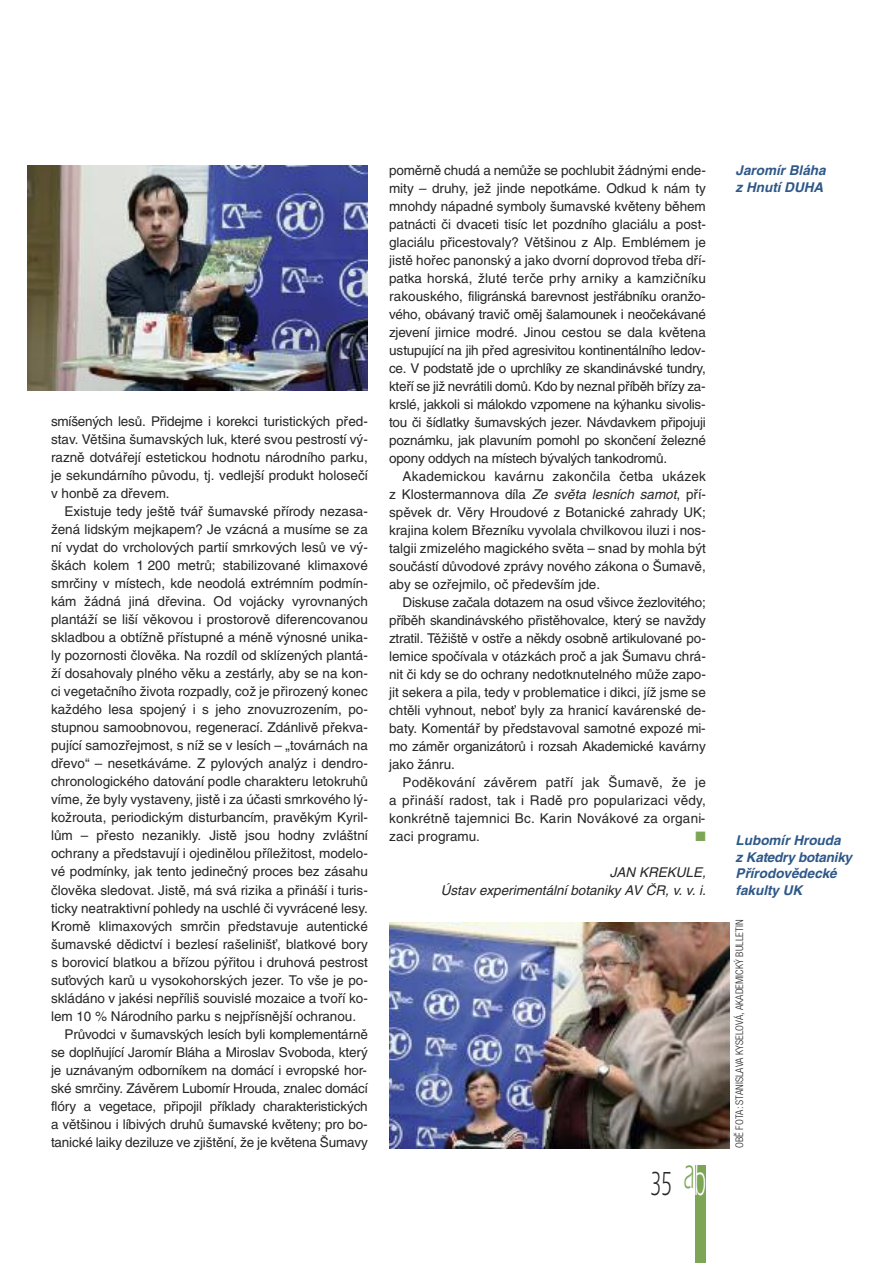
<style>
.page{position:relative;width:893px;height:1263px;background:#fff}
.page>*{position:absolute;margin:0;border:0;box-sizing:border-box;transform-origin:0 0}
.t1{font:34.5px "Itc Eras CE";color:#272627;scale:.55 1}
.t2{font:13.5px/18px "Helvetica CE";color:#272627;text-align:justify}
.t3{font:italic 700 13.5px/16.5px "Helvetica CE";color:#2e5888}
.t4{font:italic 13.5px/18px "Helvetica CE";color:#272627;text-align:right}
.t5{font:13.5px "Zapf Dingbats ITC";color:#7ca555}
.t6{font:300 condensed 10.5px "Helvetica NCE";letter-spacing:.01em;color:#272627}
.s1{font-style:italic}
.s2{font-size:45px;color:#fff}
</style>
<div class="page">
<div style="left:695px;top:1165px;width:11px;height:98px;background:#7ca555"></div>
<img style="left:28px;top:166px;width:340px;height:225px">
<img style="left:389px;top:923px;width:340px;height:225px">
<p class="t2" style="left:51px;top:414px;width:318px">smíšených lesů. Přidejme i korekci turistických před&shy;stav. Většina šumavských luk, které svou pestrostí vý&shy;razně dotvářejí estetickou hodnotu národního parku, je sekundárního původu, tj. vedlejší produkt holosečí v honbě za dřevem.</p>
<p class="t2" style="left:65px;top:504px;width:305px">Existuje tedy ještě tvář šumavské přírody nezasa-</p>
<p class="t2" style="left:51px;top:522px;width:318px">žená lidským mejkapem? Je vzácná a musíme se za</p>
<p class="t2" style="left:51px;top:540px;width:318px">ní vydat do vrcholových partií smrkových lesů ve vý-</p>
<p class="t2" style="left:51px;top:558px;width:318px">škách kolem 1 200 metrů; stabilizované klimaxové</p>
<p class="t2" style="left:51px;top:576px;width:318px">smrčiny v místech, kde neodolá extrémním podmín-</p>
<p class="t2" style="left:51px;top:594px;width:318px">kám žádná jiná dřevina. Od vojácky vyrovnaných</p>
<p class="t2" style="left:51px;top:612px;width:318px">plantáží se liší věkovou i prostorově diferencovanou</p>
<p class="t2" style="left:51px;top:630px;width:318px">skladbou a obtížně přístupné a méně výnosné unika-</p>
<p class="t2" style="left:51px;top:648px;width:318px">ly pozornosti člověka. Na rozdíl od sklízených plantá-</p>
<p class="t2" style="left:51px;top:666px;width:318px">ží dosahovaly plného věku a zestárly, aby se na kon-</p>
<p class="t2" style="left:51px;top:684px;width:318px">ci vegetačního života rozpadly, což je přirozený konec</p>
<p class="t2" style="left:51px;top:702px;width:318px">každého lesa spojený i s jeho znovuzrozením, po-</p>
<p class="t2" style="left:51px;top:720px;width:318px">stupnou samoobnovou, regenerací. Zdánlivě překva-</p>
<p class="t2" style="left:51px;top:738px;width:318px">pující samozřejmost, s níž se v lesích – „továrnách na</p>
<p class="t2" style="left:51px;top:756px;width:318px">dřevo“ – nesetkáváme. Z pylových analýz i dendro-</p>
<p class="t2" style="left:51px;top:774px;width:318px">chronologického datování podle charakteru letokruhů</p>
<p class="t2" style="left:51px;top:792px;width:318px">víme, že byly vystaveny, jistě i za účasti smrkového lý-</p>
<p class="t2" style="left:51px;top:810px;width:318px">kožrouta, periodickým disturbancím, pravěkým Kyril-</p>
<p class="t2" style="left:51px;top:828px;width:318px">lům – přesto nezanikly. Jistě jsou hodny zvláštní</p>
<p class="t2" style="left:51px;top:846px;width:318px">ochrany a představují i ojedinělou příležitost, modelo-</p>
<p class="t2" style="left:51px;top:864px;width:318px">vé podmínky, jak tento jedinečný proces bez zásahu</p>
<p class="t2" style="left:51px;top:882px;width:318px">člověka sledovat. Jistě, má svá rizika a přináší i turis-</p>
<p class="t2" style="left:51px;top:900px;width:318px">ticky neatraktivní pohledy na uschlé či vyvrácené lesy.</p>
<p class="t2" style="left:51px;top:918px;width:318px">Kromě klimaxových smrčin představuje autentické</p>
<p class="t2" style="left:51px;top:936px;width:318px">šumavské dědictví i bezlesí rašelinišť, blatkové bory</p>
<p class="t2" style="left:51px;top:954px;width:318px">s borovicí blatkou a břízou pýřitou i druhová pestrost</p>
<p class="t2" style="left:51px;top:972px;width:318px">suťových karů u vysokohorských jezer. To vše je po-</p>
<p class="t2" style="left:51px;top:990px;width:318px">skládáno v jakési nepříliš souvislé mozaice a tvoří ko-</p>
<p class="t2" style="left:51px;top:1008px;width:307px">lem 10 % Národního parku s nejpřísnější ochranou.</p>
<p class="t2" style="left:65px;top:1026px;width:305px">Průvodci v šumavských lesích byli komplementárně</p>
<p class="t2" style="left:51px;top:1044px;width:318px">se doplňující Jaromír Bláha a Miroslav Svoboda, který</p>
<p class="t2" style="left:51px;top:1062px;width:317px">je uznávaným odborníkem na domácí i evropské hor-</p>
<p class="t2" style="left:51px;top:1080px;width:318px">ské smrčiny. Závěrem Lubomír Hrouda, znalec domácí</p>
<p class="t2" style="left:51px;top:1098px;width:318px">flóry a vegetace, připojil příklady charakteristických</p>
<p class="t2" style="left:51px;top:1116px;width:318px">a většinou i líbivých druhů šumavské květeny; pro bo-</p>
<p class="t2" style="left:51px;top:1134px;width:318px">tanické laiky deziluze ve zjištění, že je květena Šumavy</p>
<p class="t2" style="left:389px;top:163px;width:318px">poměrně chudá a nemůže se pochlubit žádnými ende&shy;mity – druhy, jež jinde nepotkáme. Odkud k nám ty mnohdy nápadné symboly šumavské květeny během patnácti či dvaceti tisíc let pozdního glaciálu a post&shy;glaciálu přicestovaly? Většinou z Alp. Emblémem je jistě hořec panonský a jako dvorní doprovod třeba dří&shy;patka horská, žluté terče prhy arniky a kamzičníku rakouského, filigránská barevnost jestřábníku oranžo&shy;vého, obávaný travič oměj šalamounek i neočekávané zjevení jirnice modré. Jinou cestou se dala květena ustupující na jih před agresivitou kontinentálního ledov&shy;ce. V podstatě jde o uprchlíky ze skandinávské tundry, kteří se již nevrátili domů. Kdo by neznal příběh břízy za&shy;krslé, jakkoli si málokdo vzpomene na kýhanku sivolis&shy;tou či šídlatky šumavských jezer. Návdavkem připojuji poznámku, jak plavuním pomohl po skončení železné opony oddych na místech bývalých tankodromů.</p>
<p class="t2" style="left:389px;top:469px;width:318px;text-indent:14px">Akademickou kavárnu zakončila četba ukázek z Klostermannova díla <span class="s1">Ze světa lesních samot</span>, pří&shy;spěvek dr. Věry Hroudové z Botanické zahrady UK; krajina kolem Březníku vyvolala chvilkovou iluzi i nos&shy;talgii zmizelého magického světa – snad by mohla být součástí důvodové zprávy nového zákona o Šumavě, aby se ozřejmilo, oč především jde.</p>
<p class="t2" style="left:389px;top:595px;width:318px;text-indent:13px">Diskuse začala dotazem na osud všivce žezlovitého; příběh skandinávského přistěhovalce, který se navždy ztratil. Těžiště v ostře a někdy osobně artikulované po&shy;lemice spočívala v otázkách proč a jak Šumavu chrá&shy;nit či kdy se do ochrany nedotknutelného může zapo&shy;jit sekera a pila, tedy v problematice i dikci, jíž jsme se chtěli vyhnout, neboť byly za hranicí kavárenské de&shy;baty. Komentář by představoval samotné expozé mi&shy;mo záměr organizátorů i rozsah Akademické kavárny jako žánru.</p>
<p class="t2" style="left:389px;top:775px;width:318px;text-indent:14px">Poděkování závěrem patří jak Šumavě, že je a přináší radost, tak i Radě pro popularizaci vědy, konkrétně tajemnici Bc. Karin Novákové za organi&shy;zaci programu.</p>
<p class="t5" style="left:696px;top:829px;width:12px">■</p>
<p class="t4" style="left:441px;top:865px;width:267px">JAN KREKULE,<br>Ústav experimentální botaniky AV ČR, v. v. i.</p>
<h1 class="t1" style="left:651px;top:1172px;width:102px">35 <sup>a</sup><span class="s2">b</span></h1>
<p class="t3" style="left:736px;top:164px;width:91px">Jaromír Bláha z Hnutí DUHA</p>
<p class="t3" style="left:736px;top:833px;width:118px">Lubomír Hrouda<br>z Katedry botaniky<br>Přírodovědecké fakulty UK</p>
<p class="t6" style="left:733px;top:1148px;width:230px;rotate:-90deg">OBĚ FOTA: STANISLAVA KYSELOVÁ, AKADEMICKÝ BULLETIN</p>
</div>
